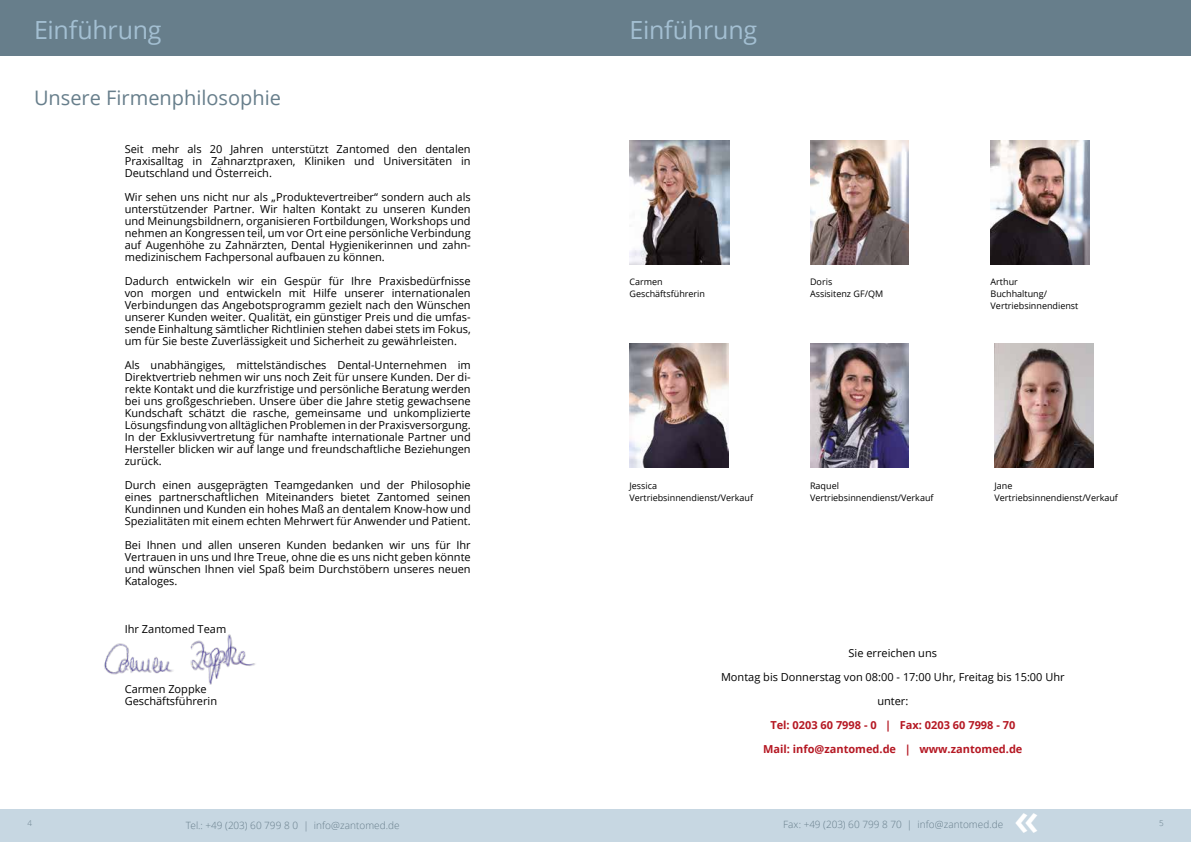
<style>
.page{position:relative;width:1191px;height:842px;background:#fff}
.page>*{position:absolute;margin:0;border:0;box-sizing:border-box;transform-origin:0 0}
.t1{font:600 45.3px "Open Sans";color:#fff}
.t2{font:25px "Open Sans";letter-spacing:-.01em;color:#a3bfd2}
.t3{font:20px "Open Sans";color:#677e8b}
.t4{font:11px/12px "Open Sans";color:#000;text-align:justify}
.t5{font:700 11px/24px "Open Sans";color:#b51823;text-align:center}
.t6{font:300 10px "Open Sans";letter-spacing:.005em;color:#677e8b}
.t7{font:9px/12px "Open Sans";color:#000}
.t8{font:300 8px "Open Sans";color:#677e8b}
</style>
<div class="page">
<div style="left:0;top:0;width:595px;height:56px;background:#677e8b"></div>
<div style="left:595px;top:809px;width:596px;height:33px;background:#c7d7e2"></div>
<div style="left:0;top:809px;width:595px;height:33px;background:#c7d7e2"></div>
<div style="left:586px;top:0;width:605px;height:56px;background:#677e8b"></div>
<img style="left:810px;top:141px;width:99px;height:123px">
<img style="left:810px;top:344px;width:99px;height:124px">
<img style="left:629px;top:141px;width:100px;height:123px">
<img style="left:629px;top:344px;width:99px;height:124px">
<img style="left:990px;top:141px;width:99px;height:123px">
<img style="left:994px;top:344px;width:99px;height:124px">
<img style="left:104px;top:634px;width:151px;height:51px">
<h2 class="t2" style="left:34px;top:12px;width:129px">Einführung</h2>
<h3 class="t3" style="left:34px;top:84px;width:249px">Unsere Firmenphilosophie</h3>
<p class="t4" style="left:125px;top:142px;width:347px">Seit mehr als 20 Jahren unterstützt Zantomed den dentalen Praxisalltag in Zahnarztpraxen, Kliniken und Universitäten in Deutschland und Österreich.</p>
<p class="t4" style="left:125px;top:190px;width:347px">Wir sehen uns nicht nur als „Produktevertreiber“ sondern auch als unterstützender Partner. Wir halten Kontakt zu unseren Kunden und Meinungsbildnern, organisieren Fortbildungen, Workshops und nehmen an Kongressen teil, um vor Ort eine persönliche Verbindung auf Augenhöhe zu Zahnärzten, Dental Hygienikerinnen und zahn&shy;medizinischem Fachpersonal aufbauen zu können.</p>
<p class="t4" style="left:125px;top:274px;width:347px">Dadurch entwickeln wir ein Gespür für Ihre Praxisbedürfnisse von morgen und entwickeln mit Hilfe unserer internationalen Verbindungen das Angebotsprogramm gezielt nach den Wünschen unserer Kunden weiter. Qualität, ein günstiger Preis und die umfas&shy;sende Einhaltung sämtlicher Richtlinien stehen dabei stets im Fokus, um für Sie beste Zuverlässigkeit und Sicherheit zu gewährleisten.</p>
<p class="t4" style="left:125px;top:358px;width:347px">Als unabhängiges, mittelständisches Dental-Unternehmen im Direktvertrieb nehmen wir uns noch Zeit für unsere Kunden. Der di&shy;rekte Kontakt und die kurzfristige und persönliche Beratung werden bei uns großgeschrieben. Unsere über die Jahre stetig gewachsene Kundschaft schätzt die rasche, gemeinsame und unkomplizierte Lösungsfindung von alltäglichen Problemen in der Praxisversorgung.<br>In der Exklusivvertretung für namhafte internationale Partner und Hersteller blicken wir auf lange und freundschaftliche Beziehungen zurück.</p>
<p class="t4" style="left:125px;top:478px;width:347px">Durch einen ausgeprägten Teamgedanken und der Philosophie eines partnerschaftlichen Miteinanders bietet Zantomed seinen Kundinnen und Kunden ein hohes Maß an dentalem Know-how und Spezialitäten mit einem echten Mehrwert für Anwender und Patient.</p>
<p class="t4" style="left:125px;top:538px;width:347px">Bei Ihnen und allen unseren Kunden bedanken wir uns für Ihr Vertrauen in uns und Ihre Treue, ohne die es uns nicht geben könnte und wünschen Ihnen viel Spaß beim Durchstöbern unseres neuen Kataloges.</p>
<p class="t4" style="left:125px;top:622px;width:103px">Ihr Zantomed Team</p>
<p class="t4" style="left:125px;top:682px;width:94px">Carmen Zoppke<br>Geschäftsführerin</p>
<p class="t8" style="left:27px;top:818px;width:6px">4</p>
<p class="t6" style="left:186px;top:819px;width:215px">Tel.: +49 (203) 60 799 8 0 | info@zantomed.de</p>
<h2 class="t2" style="left:629px;top:12px;width:129px">Einführung</h2>
<p class="t7" style="left:629px;top:275px;width:77px">Carmen<br>Geschäftsführerin</p>
<p class="t7" style="left:810px;top:275px;width:75px">Doris<br>Assisitenz GF/QM</p>
<p class="t7" style="left:990px;top:275px;width:89px">Arthur<br>Buchhaltung/<br>Vertriebsinnendienst</p>
<p class="t7" style="left:629px;top:479px;width:125px">Jessica<br>Vertriebsinnendienst/Verkauf</p>
<p class="t7" style="left:810px;top:479px;width:125px">Raquel<br>Vertriebsinnendienst/Verkauf</p>
<p class="t7" style="left:994px;top:479px;width:125px">Jane<br>Vertriebsinnendienst/Verkauf</p>
<p class="t4" style="left:721px;top:640px;width:345px;line-height:24px;text-align:center">Sie erreichen uns<br>Montag bis Donnerstag von 08:00 - 17:00 Uhr, Freitag bis 15:00 Uhr unter:</p>
<p class="t5" style="left:763px;top:712px;width:261px">Tel: 0203 60 7998 - 0 | Fax: 0203 60 7998 - 70<br>Mail: info@zantomed.de | www.zantomed.de</p>
<h1 class="t1" style="left:1039px;top:858px;width:27px;rotate:-180deg">»</h1>
<p class="t6" style="left:783px;top:818px;width:221px">Fax: +49 (203) 60 799 8 70 | info@zantomed.de</p>
<p class="t8" style="left:1159px;top:818px;width:6px">5</p>
</div>
